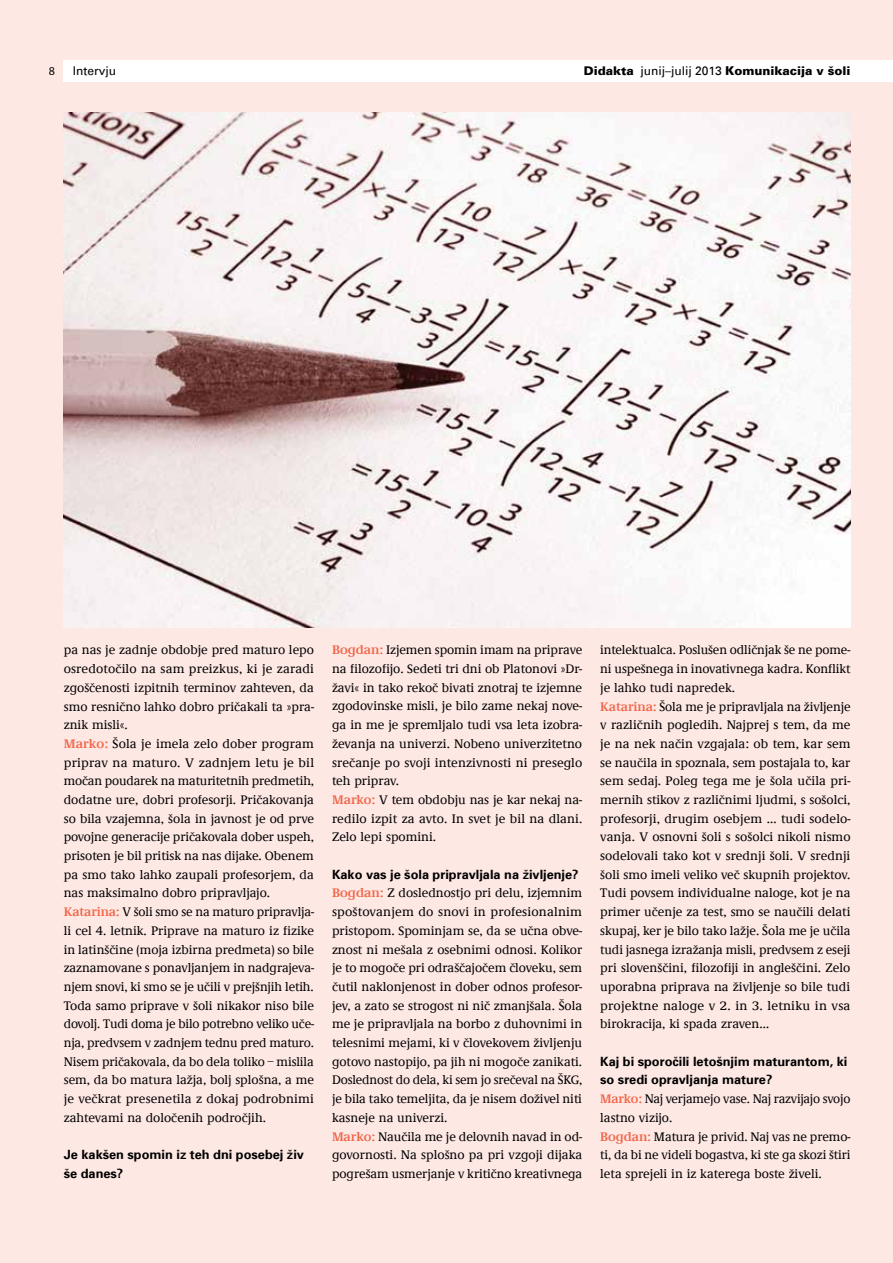
<style>
.page{position:relative;width:893px;height:1263px;background:#fde8e4}
.page>*{position:absolute;margin:0;border:0;box-sizing:border-box;transform-origin:0 0}
.t1{font:500 12.75px/18.8px "Demos LT";color:#000}
.t2{font:12.75px/18.8px "Univers Black Plain";color:#000}
.t3{font:900 12px "Univers";color:#000}
.t4{font:12px "Univers";color:#000}
.t5{font:12px "Myriad Pro";color:#000}
.s1{font-weight:400}
.s2{font-weight:600;color:#f26649}
.s3{font-family:"Univers Black Plain";font-weight:400}
</style>
<div class="page">
<div style="left:64px;top:60px;width:829px;height:21px;background:#fff"></div>
<img style="left:64px;top:112px;width:786px;height:515px">
<p class="t5" style="left:49px;top:63px;width:8px">8</p>
<p class="t3" style="left:584px;top:63px;width:268px">Didakta <span class="s1">junij∑julij 2013</span> Komunikacija v šoli</p>
<p class="t4" style="left:73px;top:64px;width:45px">Intervju</p>
<p class="t1" style="left:64px;top:641px;width:252px">pa nas je zadnje obdobje pred maturo lepo osredotočilo na sam preizkus, ki je zaradi zgoščenosti izpitnih terminov zahteven, da smo resnično lahko dobro pričakali ta »pra&shy;znik misli«.<br><span class="s2">Marko:</span> Šola je imela zelo dober program priprav na maturo. V zadnjem letu je bil močan poudarek na maturitetnih predmetih, dodatne ure, dobri profesorji. Pričakovanja so bila vzajemna, šola in javnost je od prve povojne generacije pričakovala dober uspeh, prisoten je bil pritisk na nas dijake. Obenem pa smo tako lahko zaupali profesorjem, da nas maksimalno dobro pripravljajo.<br><span class="s2">Katarina:</span> V šoli smo se na maturo pripravlja&shy;li cel 4. letnik. Priprave na maturo iz fizike in latinščine (moja izbirna predmeta) so bile zaznamovane s ponavljanjem in nadgrajeva&shy;njem snovi, ki smo se je učili v prejšnjih letih.<br>Toda samo priprave v šoli nikakor niso bile dovolj. Tudi doma je bilo potrebno veliko uče&shy;nja, predvsem v zadnjem tednu pred maturo.<br>Nisem pričakovala, da bo dela toliko – mislila sem, da bo matura lažja, bolj splošna, a me je večkrat presenetila z dokaj podrobnimi zahtevami na določenih področjih.</p>
<p class="t2" style="left:64px;top:1145px;width:242px">Je kakšen spomin iz teh dni posebej živ še danes?</p>
<p class="t1" style="left:332px;top:641px;width:252px"><span class="s2">Bogdan:</span> Izjemen spomin imam na priprave na filozofijo. Sedeti tri dni ob Platonovi »Dr&shy;žavi« in tako rekoč bivati znotraj te izjemne zgodovinske misli, je bilo zame nekaj nove&shy;ga in me je spremljalo tudi vsa leta izobra&shy;ževanja na univerzi. Nobeno univerzitetno srečanje po svoji intenzivnosti ni preseglo teh priprav.<br><span class="s2">Marko:</span> V tem obdobju nas je kar nekaj na&shy;redilo izpit za avto. In svet je bil na dlani.<br>Zelo lepi spomini.</p>
<p class="t1" style="left:332px;top:865px;width:252px"><span class="s3">Kako vas je šola pripravljala na življenje?<br></span><span class="s2">Bogdan:</span> Z doslednostjo pri delu, izjemnim spoštovanjem do snovi in profesionalnim pristopom. Spominjam se, da se učna obve&shy;znost ni mešala z osebnimi odnosi. Kolikor je to mogoče pri odraščajočem človeku, sem čutil naklonjenost in dober odnos profesor&shy;jev, a zato se strogost ni nič zmanjšala. Šola me je pripravljala na borbo z duhovnimi in telesnimi mejami, ki v človekovem življenju gotovo nastopijo, pa jih ni mogoče zanikati.<br>Doslednost do dela, ki sem jo srečeval na ŠKG, je bila tako temeljita, da je nisem doživel niti kasneje na univerzi.<br><span class="s2">Marko:</span> Naučila me je delovnih navad in od&shy;govornosti. Na splošno pa pri vzgoji dijaka pogrešam usmerjanje v kritično kreativnega</p>
<p class="t1" style="left:600px;top:641px;width:252px">intelektualca. Poslušen odličnjak še ne pome&shy;ni uspešnega in inovativnega kadra. Konflikt je lahko tudi napredek.<br><span class="s2">Katarina:</span> Šola me je pripravljala na življenje v različnih pogledih. Najprej s tem, da me je na nek način vzgajala: ob tem, kar sem se naučila in spoznala, sem postajala to, kar sem sedaj. Poleg tega me je šola učila pri&shy;mernih stikov z različnimi ljudmi, s sošolci, profesorji, drugim osebjem … tudi sodelo&shy;vanja. V osnovni šoli s sošolci nikoli nismo sodelovali tako kot v srednji šoli. V srednji šoli smo imeli veliko več skupnih projektov.<br>Tudi povsem individualne naloge, kot je na primer učenje za test, smo se naučili delati skupaj, ker je bilo tako lažje. Šola me je učila tudi jasnega izražanja misli, predvsem z eseji pri slovenščini, filozofiji in angleščini. Zelo uporabna priprava na življenje so bile tudi projektne naloge v 2. in 3. letniku in vsa birokracija, ki spada zraven…</p>
<p class="t1" style="left:600px;top:1052px;width:252px"><span class="s3">Kaj bi sporočili letošnjim maturantom, ki so sredi opravljanja mature?<br></span><span class="s2">Marko:</span> Naj verjamejo vase. Naj razvijajo svojo lastno vizijo.<br><span class="s2">Bogdan:</span> Matura je privid. Naj vas ne premo&shy;ti, da bi ne videli bogastva, ki ste ga skozi štiri leta sprejeli in iz katerega boste živeli.</p>
</div>
